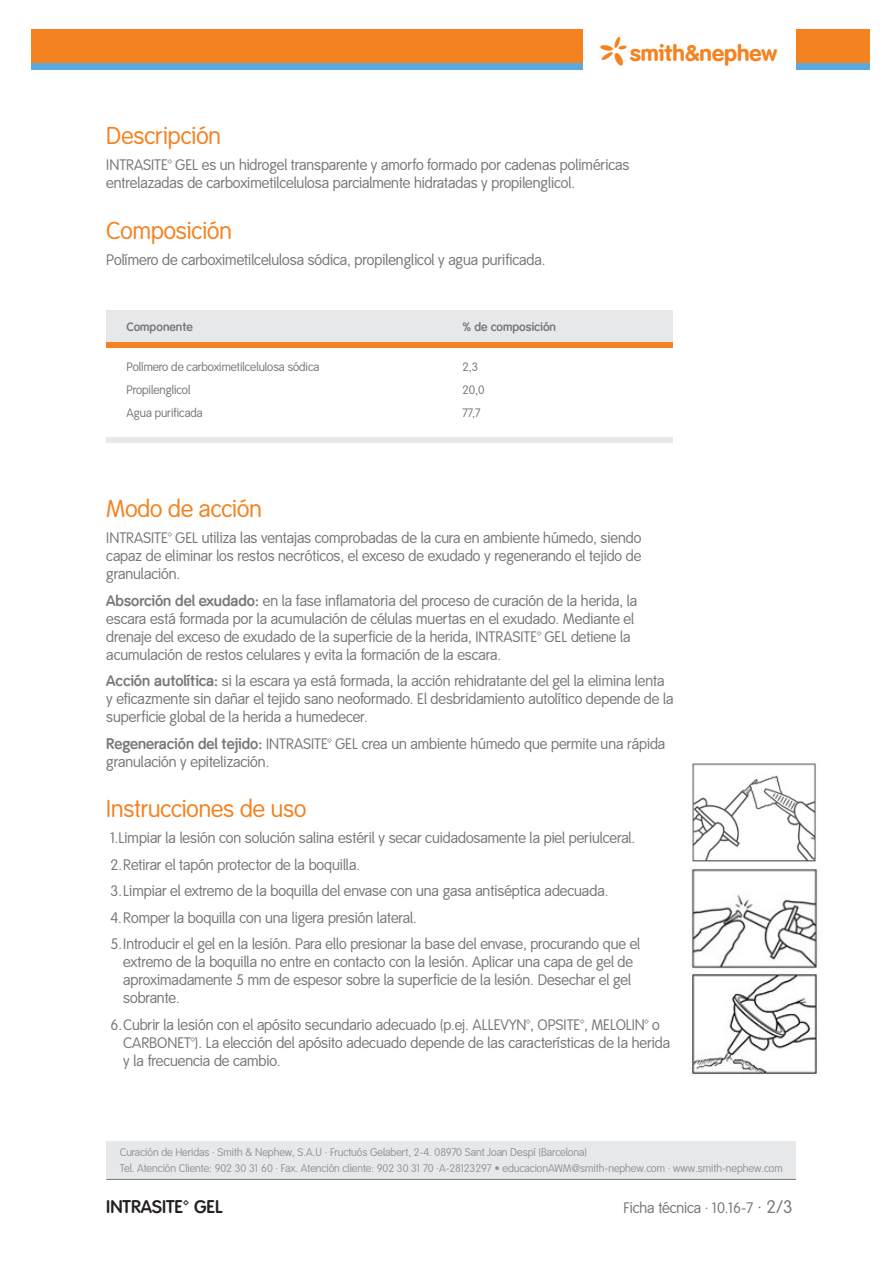
<style>
.page{position:relative;width:893px;height:1263px;background:#fff}
.page>*{position:absolute;margin:0;border:0;box-sizing:border-box;transform-origin:0 0}
.t1{font:24px "Smith&Nephew";color:#f58220}
.t2{font:22.35px "Smith&Nephew Logo";color:#f58220}
.t3{font:700 18px "Smith&Nephew";color:#231f20}
.t4{font:15px/18px "Smith&Nephew";color:#76787b}
.t5{font:12px "Smith&Nephew";color:#76787b}
.t6{font:700 12px "Smith&Nephew";color:#76787b}
.t7{font:10.95px/16.5px "Smith&Nephew";color:#939598}
.s1{font-weight:700}
.s2{font-size:18px}
</style>
<div class="page">
<div style="left:107px;top:1141px;width:689px;height:39px;background:#e7e8e9"></div>
<hr style="left:106px;top:1179px;width:690px;height:1px;background:#76787b">
<div style="left:796px;top:36px;width:74px;height:33px;background:#5ba8dc"></div>
<div style="left:796px;top:29px;width:74px;height:34px;background:#f58220"></div>
<div style="left:31px;top:36px;width:552px;height:33px;background:#5ba8dc"></div>
<div style="left:31px;top:29px;width:552px;height:34px;background:#f58220"></div>
<div style="left:106px;top:310px;width:567px;height:33px;background:#e7e8e9"></div>
<div style="left:106px;top:343px;width:567px;height:5px;background:#f58220"></div>
<div style="left:106px;top:437px;width:567px;height:6px;background:#e7e8e9"></div>
<img style="left:692px;top:763px;width:124px;height:98px">
<img style="left:690px;top:869px;width:128px;height:100px">
<img style="left:690px;top:972px;width:128px;height:103px">
<h2 class="t2" style="left:601px;top:37px;width:178px">*smith&amp;nephew</h2>
<p class="t1" style="left:106px;top:122px;width:116px">Descripción</p>
<p class="t4" style="left:106px;top:157px;width:524px">INTRASITE™ GEL es un hidrogel transparente y amorfo formado por cadenas poliméricas entrelazadas de carboximetilcelulosa parcialmente hidratadas y propilenglicol.</p>
<p class="t1" style="left:106px;top:216px;width:127px">Composición</p>
<p class="t4" style="left:106px;top:251px;width:441px">Polímero de carboximetilcelulosa sódica, propilenglicol y agua purificada.</p>
<p class="t6" style="left:127px;top:320px;width:68px">Componente</p>
<p class="t6" style="left:463px;top:320px;width:95px">% de composición</p>
<p class="t5" style="left:127px;top:360px;width:194px">Polímero de carboximetilcelulosa sódica</p>
<p class="t5" style="left:463px;top:360px;width:17px">2,3</p>
<p class="t5" style="left:127px;top:383px;width:65px">Propilenglicol</p>
<p class="t5" style="left:463px;top:383px;width:24px">20,0</p>
<p class="t5" style="left:127px;top:406px;width:78px">Agua purificada</p>
<p class="t5" style="left:463px;top:406px;width:19px">77,7</p>
<p class="t1" style="left:106px;top:495px;width:157px">Modo de acción</p>
<p class="t4" style="left:106px;top:529px;width:537px;text-align:justify">INTRASITE™ GEL utiliza las ventajas comprobadas de la cura en ambiente húmedo, siendo capaz de eliminar los restos necróticos, el exceso de exudado y regenerando el tejido de granulación.</p>
<p class="t4" style="left:106px;top:592px;width:532px"><span class="s1">Absorción del exudado:</span> en la fase inflamatoria del proceso de curación de la herida, la escara está formada por la acumulación de células muertas en el exudado. Mediante el drenaje del exceso de exudado de la superficie de la herida, INTRASITE™ GEL detiene la acumulación de restos celulares y evita la formación de la escara.</p>
<p class="t4" style="left:106px;top:672px;width:569px"><span class="s1">Acción autolítica:</span> si la escara ya está formada, la acción rehidratante del gel la elimina lenta y eficazmente sin dañar el tejido sano neoformado. El desbridamiento autolítico depende de la superficie global de la herida a humedecer.</p>
<p class="t4" style="left:106px;top:735px;width:561px"><span class="s1">Regeneración del tejido:</span> INTRASITE™ GEL crea un ambiente húmedo que permite una rápida granulación y epitelización.</p>
<p class="t1" style="left:106px;top:795px;width:202px">Instrucciones de uso</p>
<p class="t4" style="left:111px;top:830px;width:526px">1.Limpiar la lesión con solución salina estéril y secar cuidadosamente la piel periulceral.</p>
<p class="t4" style="left:111px;top:856px;width:251px">2.Retirar el tapón protector de la boquilla.</p>
<p class="t4" style="left:111px;top:883px;width:499px">3.Limpiar el extremo de la boquilla del envase con una gasa antiséptica adecuada.</p>
<p class="t4" style="left:111px;top:909px;width:308px">4.Romper la boquilla con una ligera presión lateral.</p>
<p class="t4" style="left:123px;top:936px;width:518px;text-indent:-13px">5.Introducir el gel en la lesión. Para ello presionar la base del envase, procurando que el extremo de la boquilla no entre en contacto con la lesión. Aplicar una capa de gel de aproximadamente 5 mm de espesor sobre la superficie de la lesión. Desechar el gel sobrante.</p>
<p class="t4" style="left:123px;top:1016px;width:548px;text-indent:-13px">6.Cubrir la lesión con el apósito secundario adecuado (p.ej. ALLEVYN™, OPSITE™, MELOLIN™ o<br>CARBONET™). La elección del apósito adecuado depende de las características de la herida y la frecuencia de cambio.</p>
<p class="t7" style="left:120px;top:1144px;width:664px">Curación de Heridas · Smith &amp; Nephew, S.A.U · Fructuós Gelabert, 2-4. 08970 Sant Joan Despí (Barcelona)<br>Tel. Atención Cliente: 902 30 31 60 · Fax. Atención cliente: 902 30 31 70 ·A-28123297 • educacionAWM@smith-nephew.com · www.smith-nephew.com</p>
<p class="t3" style="left:106px;top:1196px;width:118px">INTRASITE™ GEL</p>
<p class="t4" style="left:624px;top:1199px;width:171px">Ficha técnica · 10.16-7 <span class="s2">· 2/3</span></p>
</div>
